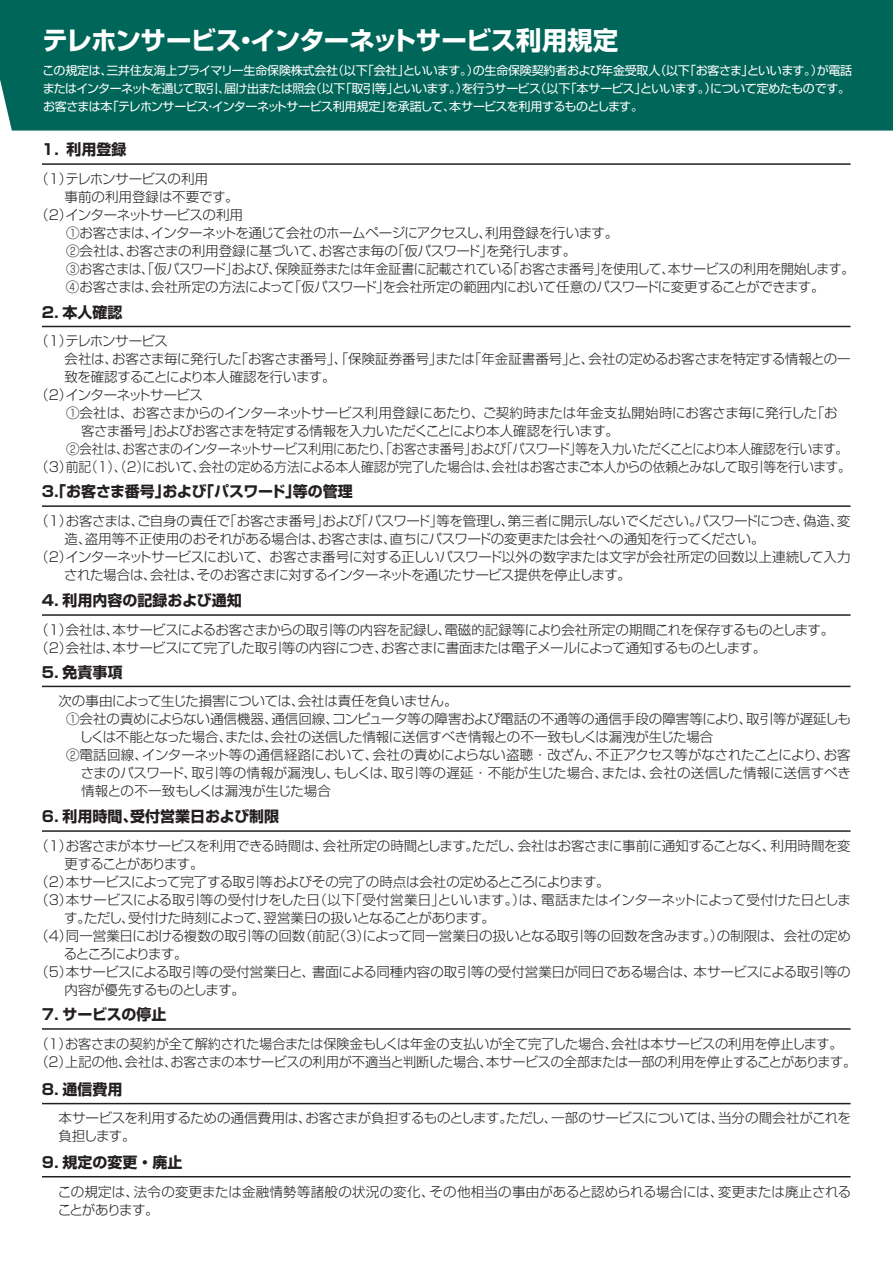
<style>
.page{position:relative;width:893px;height:1263px;background:#fff}
.page>*{position:absolute;margin:0;border:0;box-sizing:border-box;transform-origin:0 0}
.t1{font:700 25.5px "Shin Go Pro";letter-spacing:-.03em;color:#fff}
.t2{font:700 15px "Shin Go Pro";color:#231f20}
.t3{font:300 13.5px/18px "Shin Go Pro";letter-spacing:-.02em;color:#231f20}
.t4{font:300 13.5px "Shin Go Pro";color:#231f20}
.t5{font:300 13.5px/18px "Shin Go Pro";letter-spacing:.005em;color:#231f20}
.t6{font:300 13.5px "Shin Go Pro";letter-spacing:-.04em;color:#231f20}
.t7{font:300 13.5px "Shin Go Pro";letter-spacing:-.055em;color:#231f20}
.t8{font:300 13.5px "Shin Go Pro";letter-spacing:-.05em;color:#231f20}
.t9{font:300 13.5px "Shin Go Pro";letter-spacing:-.085em;color:#231f20}
.t10{font:300 13.5px "Shin Go Pro";letter-spacing:-.105em;color:#231f20}
.t11{font:12px/18px "Shin Go Pro";letter-spacing:-.035em;color:#fff}
</style>
<div class="page">
<div style="left:0;top:0;width:893px;height:131px;background:#006659"></div>
<hr style="left:42px;top:163px;width:808px;height:2px;background:#231f20">
<hr style="left:42px;top:326px;width:808px;height:1px;background:#231f20">
<hr style="left:42px;top:505px;width:808px;height:2px;background:#231f20">
<hr style="left:42px;top:614px;width:808px;height:2px;background:#231f20">
<hr style="left:42px;top:686px;width:808px;height:1px;background:#231f20">
<hr style="left:42px;top:830px;width:808px;height:2px;background:#231f20">
<hr style="left:42px;top:1028px;width:808px;height:2px;background:#231f20">
<hr style="left:42px;top:1103px;width:808px;height:1px;background:#231f20">
<hr style="left:42px;top:1176px;width:808px;height:1px;background:#231f20">
<h1 class="t1" style="left:42px;top:20px;width:577px">テレホンサービス・インターネットサービス利用規定</h1>
<p class="t11" style="left:43px;top:60px;width:811px">この規定は、三井住友海上プライマリー生命保険株式会社（以下「会社」といいます。）の生命保険契約者および年金受取人（以下「お客さま」といいます。）が電話またはインターネットを通じて取引、届け出または照会（以下「取引等」といいます。）を行うサービス（以下「本サービス」といいます。）について定めたものです。お客さまは本「テレホンサービス・インターネットサービス利用規定」を承諾して、本サービスを利用するものとします。</p>
<p class="t2" style="left:42px;top:138px;width:86px">1．利用登録</p>
<p class="t6" style="left:35px;top:168px;width:174px">（1）テレホンサービスの利用</p>
<p class="t4" style="left:64px;top:186px;width:176px">事前の利用登録は不要です。</p>
<p class="t3" style="left:35px;top:204px;width:209px">（2）インターネットサービスの利用</p>
<p class="t3" style="left:66px;top:222px;width:554px">①お客さまは、インターネットを通じて会社のホームページにアクセスし、利用登録を行います。</p>
<p class="t3" style="left:66px;top:240px;width:512px">②会社は、お客さまの利用登録に基づいて、お客さま毎の「仮パスワード」を発行します。</p>
<p class="t3" style="left:66px;top:258px;width:790px">③お客さまは「、仮パスワード」および、保険証券または年金証書に記載されている「お客さま番号」を使用して、本サービスの利用を開始します。</p>
<p class="t3" style="left:66px;top:276px;width:760px">④お客さまは、会社所定の方法によって「仮パスワード」を会社所定の範囲内において任意のパスワードに変更することができます。</p>
<p class="t2" style="left:42px;top:300px;width:82px">2. 本人確認</p>
<p class="t8" style="left:35px;top:330px;width:134px">（1）テレホンサービス</p>
<p class="t3" style="left:64px;top:349px;width:788px">会社は、お客さま毎に発行した「お客さま番号」、「保険証券番号」または「年金証書番号」と、会社の定めるお客さまを特定する情報との一</p>
<p class="t3" style="left:64px;top:367px;width:273px">致を確認することにより本人確認を行います。</p>
<p class="t7" style="left:35px;top:384px;width:169px">（2）インターネットサービス</p>
<p class="t3" style="left:66px;top:402px;width:773px">①会社は、お客さまからのインターネットサービス利用登録にあたり、ご契約時または年金支払開始時にお客さま毎に発行した「お</p>
<p class="t3" style="left:81px;top:420px;width:540px">客さま番号」およびお客さまを特定する情報を入力いただくことにより本人確認を行います。</p>
<p class="t3" style="left:66px;top:439px;width:784px">②会社は、お客さまのインターネットサービス利用にあたり「、お客さま番号」および「パスワード」等を入力いただくことにより本人確認を行います。</p>
<p class="t3" style="left:35px;top:457px;width:817px">（3）前記（1）（、2）において、会社の定める方法による本人確認が完了した場合は、会社はお客さまご本人からの依頼とみなして取引等を行います。</p>
<p class="t2" style="left:42px;top:480px;width:312px">3「. お客さま番号」および「パスワード」等の管理</p>
<p class="t3" style="left:35px;top:510px;width:817px">（1）お客さまは、ご自身の責任で「お客さま番号」および「パスワード」等を管理し、第三者に開示しないでください。パスワードにつき、偽造、変</p>
<p class="t3" style="left:64px;top:528px;width:702px">造、盗用等不正使用のおそれがある場合は、お客さまは、直ちにパスワードの変更または会社への通知を行ってください。</p>
<p class="t3" style="left:35px;top:546px;width:817px">（2）インターネットサービスにおいて、お客さま番号に対する正しいパスワード以外の数字または文字が会社所定の回数以上連続して入力</p>
<p class="t3" style="left:64px;top:564px;width:568px">された場合は、会社は、そのお客さまに対するインターネットを通じたサービス提供を停止します。</p>
<p class="t2" style="left:42px;top:588px;width:201px">4. 利用内容の記録および通知</p>
<p class="t3" style="left:35px;top:619px;width:801px">（1）会社は、本サービスによるお客さまからの取引等の内容を記録し、電磁的記録等により会社所定の期間これを保存するものとします。（2）会社は、本サービスにて完了した取引等の内容につき、お客さまに書面または電子メールによって通知するものとします。</p>
<p class="t2" style="left:42px;top:660px;width:82px">5. 免責事項</p>
<p class="t3" style="left:58px;top:690px;width:401px">次の事由によって生じた損害については、会社は責任を負いません。</p>
<p class="t4" style="left:66px;top:708px;width:786px">①会社の責めによらない通信機器、通信回線、コンピュータ等の障害および電話の不通等の通信手段の障害等により、取引等が遅延しも</p>
<p class="t3" style="left:79px;top:726px;width:635px">しくは不能となった場合、または、会社の送信した情報に送信すべき情報との不一致もしくは漏洩が生じた場合</p>
<p class="t3" style="left:66px;top:744px;width:786px">②電話回線、インターネット等の通信経路において、会社の責めによらない盗聴・改ざん、不正アクセス等がなされたことにより、お客</p>
<p class="t4" style="left:81px;top:762px;width:772px">さまのパスワード、取引等の情報が漏洩し、もしくは、取引等の遅延・不能が生じた場合、または、会社の送信した情報に送信すべき</p>
<p class="t4" style="left:81px;top:780px;width:252px">情報との不一致もしくは漏洩が生じた場合</p>
<p class="t2" style="left:42px;top:804px;width:239px">6. 利用時間、受付営業日および制限</p>
<p class="t3" style="left:35px;top:835px;width:817px">（1）お客さまが本サービスを利用できる時間は、会社所定の時間とします。ただし、会社はお客さまに事前に通知することなく、利用時間を変</p>
<p class="t9" style="left:64px;top:853px;width:141px">更することがあります。</p>
<p class="t3" style="left:35px;top:871px;width:576px">（2）本サービスによって完了する取引等およびその完了の時点は会社の定めるところによります。</p>
<p class="t3" style="left:35px;top:889px;width:817px">（3）本サービスによる取引等の受付けをした日（以下「受付営業日」といいます。）は、電話またはインターネットによって受付けた日としま</p>
<p class="t3" style="left:64px;top:907px;width:432px">す。ただし、受付けた時刻によって、翌営業日の扱いとなることがあります。</p>
<p class="t4" style="left:35px;top:925px;width:817px">（4）同一営業日における複数の取引等の回数（前記（3）によって同一営業日の扱いとなる取引等の回数を含みます。）の制限は、会社の定め</p>
<p class="t10" style="left:64px;top:943px;width:125px">るところによります。</p>
<p class="t3" style="left:35px;top:961px;width:817px">（5）本サービスによる取引等の受付営業日と、書面による同種内容の取引等の受付営業日が同日である場合は、本サービスによる取引等の</p>
<p class="t3" style="left:64px;top:979px;width:182px">内容が優先するものとします。</p>
<p class="t2" style="left:42px;top:1002px;width:126px">7. サービスの停止</p>
<p class="t3" style="left:35px;top:1033px;width:822px">（1）お客さまの契約が全て解約された場合または保険金もしくは年金の支払いが全て完了した場合、会社は本サービスの利用を停止します。（2）上記の他、会社は、お客さまの本サービスの利用が不適当と判断した場合、本サービスの全部または一部の利用を停止することがあります。</p>
<p class="t2" style="left:42px;top:1077px;width:82px">8. 通信費用</p>
<p class="t3" style="left:58px;top:1108px;width:794px">本サービスを利用するための通信費用は、お客さまが負担するものとします。ただし、一部のサービスについては、当分の間会社がこれを負担します。</p>
<p class="t2" style="left:42px;top:1150px;width:142px">9. 規定の変更・廃止</p>
<p class="t5" style="left:58px;top:1181px;width:795px">この規定は、法令の変更または金融情勢等諸般の状況の変化、その他相当の事由があると認められる場合には、変更または廃止されることがあります。</p>
</div>
